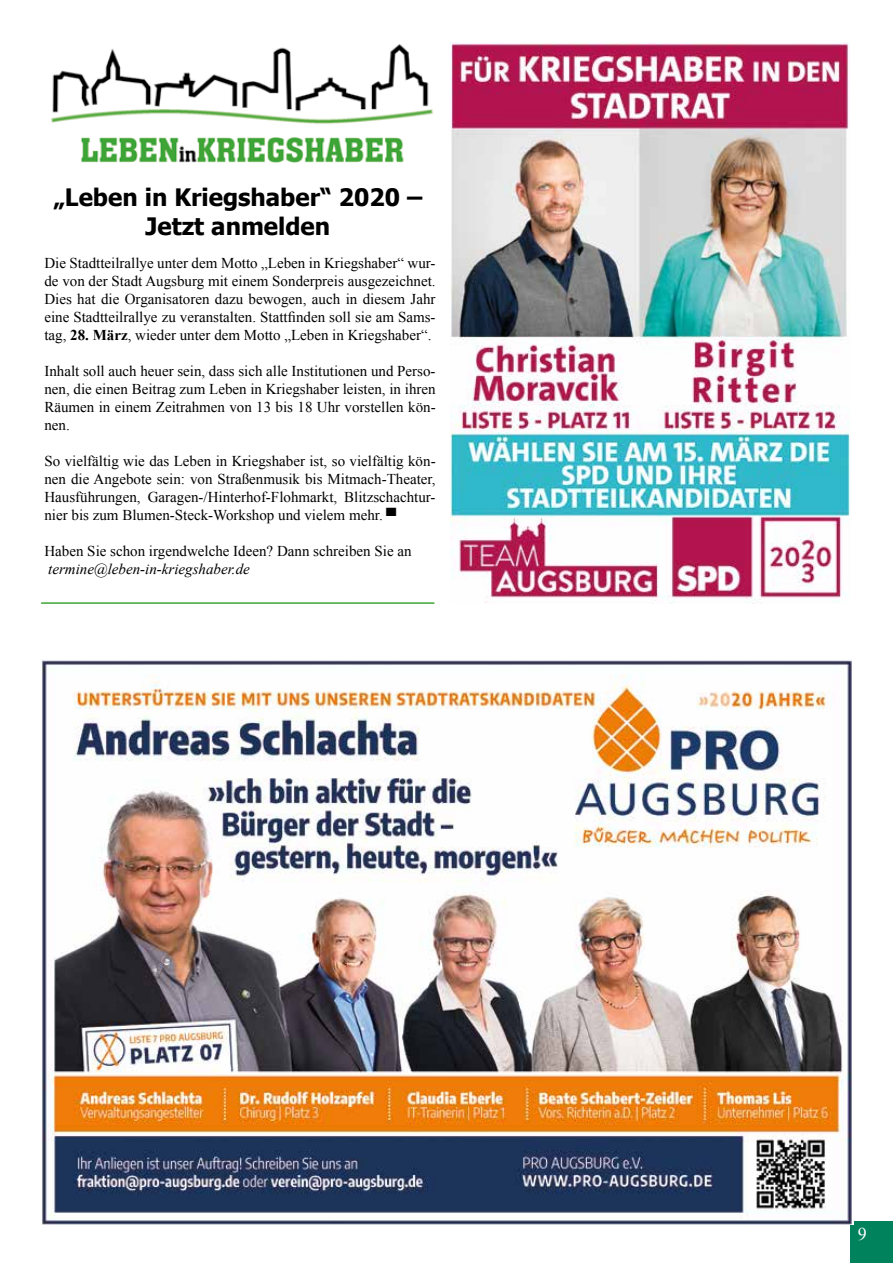
<style>
.page{position:relative;width:893px;height:1263px;background:#fff}
.page>*{position:absolute;margin:0;border:0;box-sizing:border-box;transform-origin:0 0}
.t1{font:700 24px/28.8px "Tahoma";color:#000;text-align:center}
.t2{font:18px "Times New Roman";color:#fff}
.t3{font:15px/18px "Times New Roman";color:#000;text-align:justify}
.t4{font:italic 15px "Times New Roman";color:#000}
.s1{font-weight:700}
.s2{font-size:13.5px}
</style>
<div class="page">
<div style="left:850px;top:1221px;width:43px;height:42px;background:#00835d"></div>
<img style="left:41px;top:659px;width:812px;height:566px">
<img style="left:451px;top:43px;width:399px;height:561px">
<img style="left:51px;top:44px;width:382px;height:119px">
<hr style="left:41px;top:602px;width:393px;height:2px;background:#3fa535">
<h1 class="t1" style="left:53px;top:181px;width:371px">„Leben in Kriegshaber“ 2020 –<br>Jetzt anmelden</h1>
<p class="t3" style="left:44px;top:253px;width:393px">Die Stadtteilrallye unter dem Motto „Leben in Kriegshaber“ wur&shy;de von der Stadt Augsburg mit einem Sonderpreis ausgezeichnet.<br>Dies hat die Organisatoren dazu bewogen, auch in diesem Jahr eine Stadtteilrallye zu veranstalten. Stattfinden soll sie am Sams&shy;tag, <span class="s1">28. März</span>, wieder unter dem Motto „Leben in Kriegshaber“.</p>
<p class="t3" style="left:44px;top:361px;width:393px">Inhalt soll auch heuer sein, dass sich alle Institutionen und Perso&shy;nen, die einen Beitrag zum Leben in Kriegshaber leisten, in ihren Räumen in einem Zeitrahmen von 13 bis 18 Uhr vorstellen kön&shy;nen.</p>
<p class="t3" style="left:44px;top:451px;width:393px">So vielfältig wie das Leben in Kriegshaber ist, so vielfältig kön&shy;nen die Angebote sein: von Straßenmusik bis Mitmach-Theater, Hausführungen, Garagen-/Hinterhof-Flohmarkt, Blitzschachtur&shy;nier bis zum Blumen-Steck-Workshop und vielem mehr. <span class="s2">▀</span></p>
<p class="t3" style="left:44px;top:541px;width:369px">Haben Sie schon irgendwelche Ideen? Dann schreiben Sie an</p>
<p class="t4" style="left:48px;top:558px;width:203px">termine@leben-in-kriegshaber.de</p>
<p class="t2" style="left:858px;top:1222px;width:10px">9</p>
</div>
